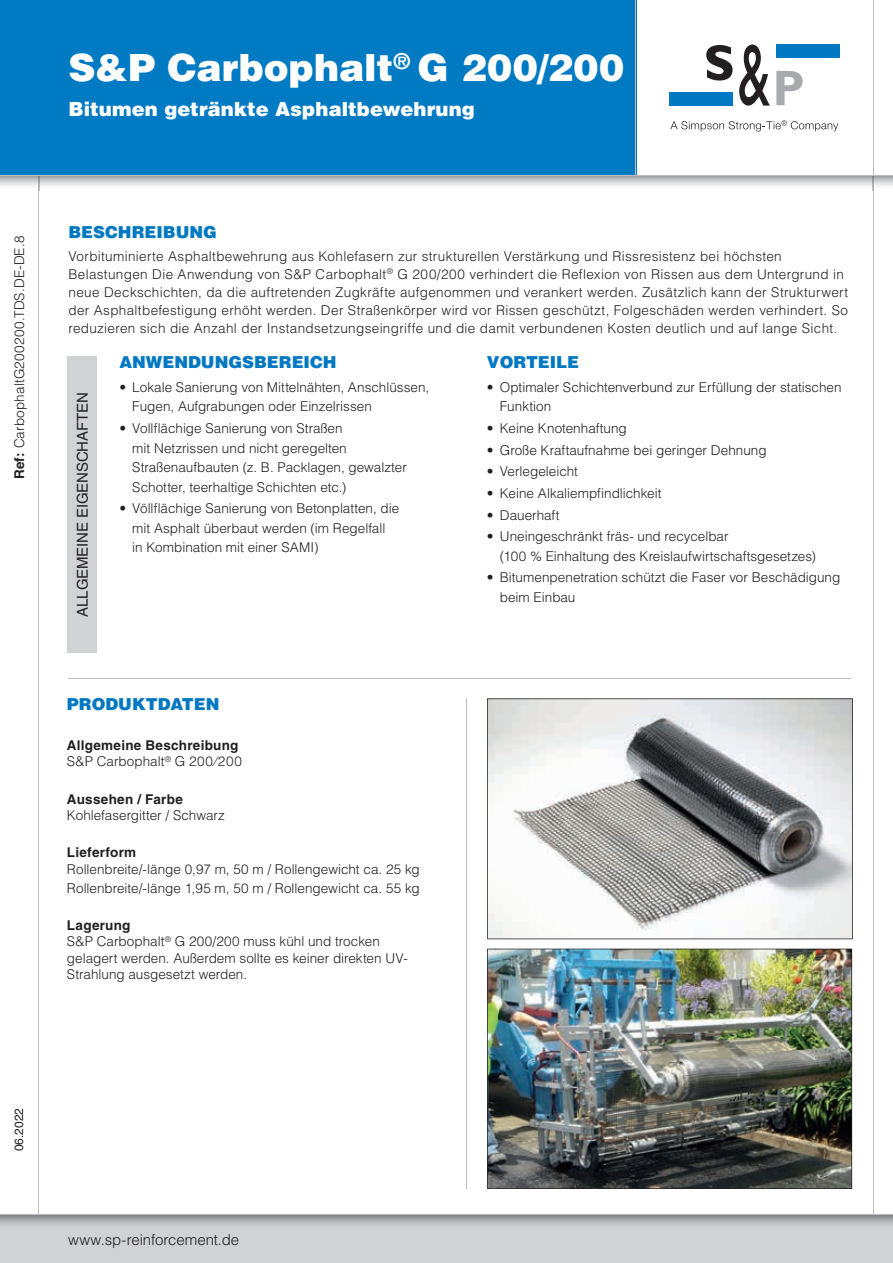
<style>
.page{position:relative;width:893px;height:1263px;background:#fff}
.page>*{position:absolute;margin:0;border:0;box-sizing:border-box;transform-origin:0 0}
.t1{font:900 37.5px "Helvetica LT Std";letter-spacing:.005em;color:#fff}
.t2{font:900 19.5px "Helvetica LT Std";letter-spacing:.005em;color:#fff}
.t3{font:900 16.5px "Helvetica LT Std";color:#0079c2}
.t4{font:300 15px "Helvetica LT Std";letter-spacing:-.005em;color:#231f20}
.t5{font:15px "Helvetica LT Std";letter-spacing:-.01em;color:#231f20}
.t6{font:300 13.5px/19.5px "Helvetica LT Std";letter-spacing:.005em;color:#231f20}
.t7{font:300 13.5px/18px "Helvetica LT Std";letter-spacing:.025em;color:#231f20}
.t8{font:700 13.5px/16.5px "Helvetica LT Std";letter-spacing:.02em;color:#231f20}
.t9{font:12px "Helvetica LT Std";color:#231f20}
.s1{font-weight:700}
.s2{font-weight:300}
</style>
<div class="page">
<hr style="left:39px;top:0;width:1px;height:1263px;background:#bcbdc0">
<hr style="left:873px;top:0;width:1px;height:1239px;background:#bcbdc0">
<div style="left:0;top:0;width:636px;height:175px;background:#007ac2"></div>
<svg style="left:0;top:176px;width:893px;height:14px"></svg>
<hr style="left:0;top:175px;width:893px;height:1px;background:#bcbdc0">
<hr style="left:635px;top:0;width:1px;height:176px;background:#bcbdc0">
<div style="left:0;top:1214px;width:893px;height:49px;background:#d1d2d4"></div>
<svg style="left:0;top:1215px;width:893px;height:10px;background:#a7a8ab"></svg>
<hr style="left:0;top:1214px;width:893px;height:1px;background:#bcbdc0">
<div style="left:669px;top:92px;width:64px;height:13px;background:#0079c2"></div>
<div style="left:776px;top:44px;width:63px;height:14px;background:#0079c2"></div>
<svg style="left:706px;top:45px;width:27px;height:36px"></svg>
<svg style="left:739px;top:44px;width:31px;height:62px"></svg>
<svg style="left:776px;top:71px;width:27px;height:34px"></svg>
<svg style="left:670px;top:120px;width:168px;height:12px"></svg>
<div style="left:68px;top:356px;width:29px;height:297px;background:#d1d2d4"></div>
<img style="left:487px;top:949px;width:365px;height:240px">
<svg style="left:487px;top:698px;width:366px;height:241px"></svg>
<hr style="left:68px;top:678px;width:783px;height:1px;background:#bcbdc0">
<hr style="left:466px;top:698px;width:1px;height:491px;background:#bcbdc0">
<h1 class="t1" style="left:68px;top:43px;width:557px">S&amp;P Carbophalt<sup>®</sup> G 200/200</h1>
<h2 class="t2" style="left:68px;top:96px;width:408px">Bitumen getränkte Asphaltbewehrung</h2>
<p class="t6" style="left:9px;top:479px;width:245px;rotate:-90deg"><span class="s1">Ref:</span> CarbophaltG200200.TDS.DE-DE.8</p>
<p class="t3" style="left:68px;top:222px;width:150px">BESCHREIBUNG</p>
<p class="t7" style="left:68px;top:247px;width:781px">Vorbituminierte Asphaltbewehrung aus Kohlefasern zur strukturellen Verstärkung und Rissresistenz bei höchsten Belastungen Die Anwendung von S&amp;P Carbophalt<sup>®</sup> G 200/200 verhindert die Reflexion von Rissen aus dem Untergrund in neue Deckschichten, da die auftretenden Zugkräfte aufgenommen und verankert werden. Zusätzlich kann der Strukturwert der Asphaltbefestigung erhöht werden. Der Straßenkörper wird vor Rissen geschützt, Folgeschäden werden verhindert. So reduzieren sich die Anzahl der Instandsetzungseingriffe und die damit verbundenen Kosten deutlich und auf lange Sicht.</p>
<p class="t3" style="left:487px;top:351px;width:94px">VORTEILE</p>
<p class="t6" style="left:500px;top:377px;width:343px;text-indent:-13px">• Optimaler Schichtenverbund zur Erfüllung der statischen<br>Funktion</p>
<p class="t6" style="left:487px;top:418px;width:142px">• Keine Knotenhaftung</p>
<p class="t6" style="left:487px;top:440px;width:281px">• Große Kraftaufnahme bei geringer Dehnung</p>
<p class="t6" style="left:487px;top:462px;width:93px">• Verlegeleicht</p>
<p class="t6" style="left:487px;top:483px;width:176px">• Keine Alkaliempfindlichkeit</p>
<p class="t6" style="left:487px;top:505px;width:74px">• Dauerhaft</p>
<p class="t6" style="left:500px;top:527px;width:318px;text-indent:-13px">• Uneingeschränkt fräs- und recycelbar<br>(100 % Einhaltung des Kreislaufwirtschaftsgesetzes)</p>
<p class="t6" style="left:500px;top:568px;width:342px;text-indent:-13px">• Bitumenpenetration schützt die Faser vor Beschädigung beim Einbau</p>
<p class="t3" style="left:119px;top:351px;width:219px">ANWENDUNGSBEREICH</p>
<p class="t6" style="left:132px;top:377px;width:298px;text-indent:-13px">• Lokale Sanierung von Mittelnähten, Anschlüssen,<br>Fugen, Aufgrabungen oder Einzelrissen</p>
<p class="t6" style="left:132px;top:418px;width:276px;text-indent:-13px">• Vollflächige Sanierung von Straßen<br>mit Netzrissen und nicht geregelten Straßenaufbauten (z. B. Packlagen, gewalzter Schotter, teerhaltige Schichten etc.)</p>
<p class="t6" style="left:132px;top:498px;width:268px;text-indent:-13px">• Völlflächige Sanierung von Betonplatten, die mit Asphalt überbaut werden (im Regelfall in Kombination mit einer SAMI)</p>
<p class="t5" style="left:74px;top:617px;width:226px;rotate:-90deg">ALLGEMEINE EIGENSCHAFTEN</p>
<p class="t3" style="left:67px;top:693px;width:154px">PRODUKTDATEN</p>
<p class="t8" style="left:67px;top:736px;width:176px">Allgemeine Beschreibung<br><span class="s2">S&amp;P Carbophalt</span><sup>®</sup> <span class="s2">G 200∕200</span></p>
<p class="t8" style="left:67px;top:790px;width:117px">Aussehen / Farbe</p>
<p class="t6" style="left:67px;top:805px;width:159px">Kohlefasergitter / Schwarz</p>
<p class="t8" style="left:67px;top:844px;width:71px">Lieferform</p>
<p class="t6" style="left:67px;top:860px;width:354px;line-height:18.6px">Rollenbreite/-länge 0,97 m, 50 m / Rollengewicht ca. 25 kg<br>Rollenbreite/-länge 1,95 m, 50 m / Rollengewicht ca. 55 kg</p>
<p class="t6" style="left:67px;top:917px;width:342px;line-height:16.5px"><span class="s1">Lagerung<br></span>S&amp;P Carbophalt<sup>®</sup> G 200/200 muss kühl und trocken gelagert werden. Außerdem sollte es keiner direkten UV-Strahlung ausgesetzt werden.</p>
<p class="t9" style="left:12px;top:1151px;width:45px;rotate:-90deg">06.2022</p>
<p class="t4" style="left:68px;top:1230px;width:173px">www.sp-reinforcement.de</p>
</div>
